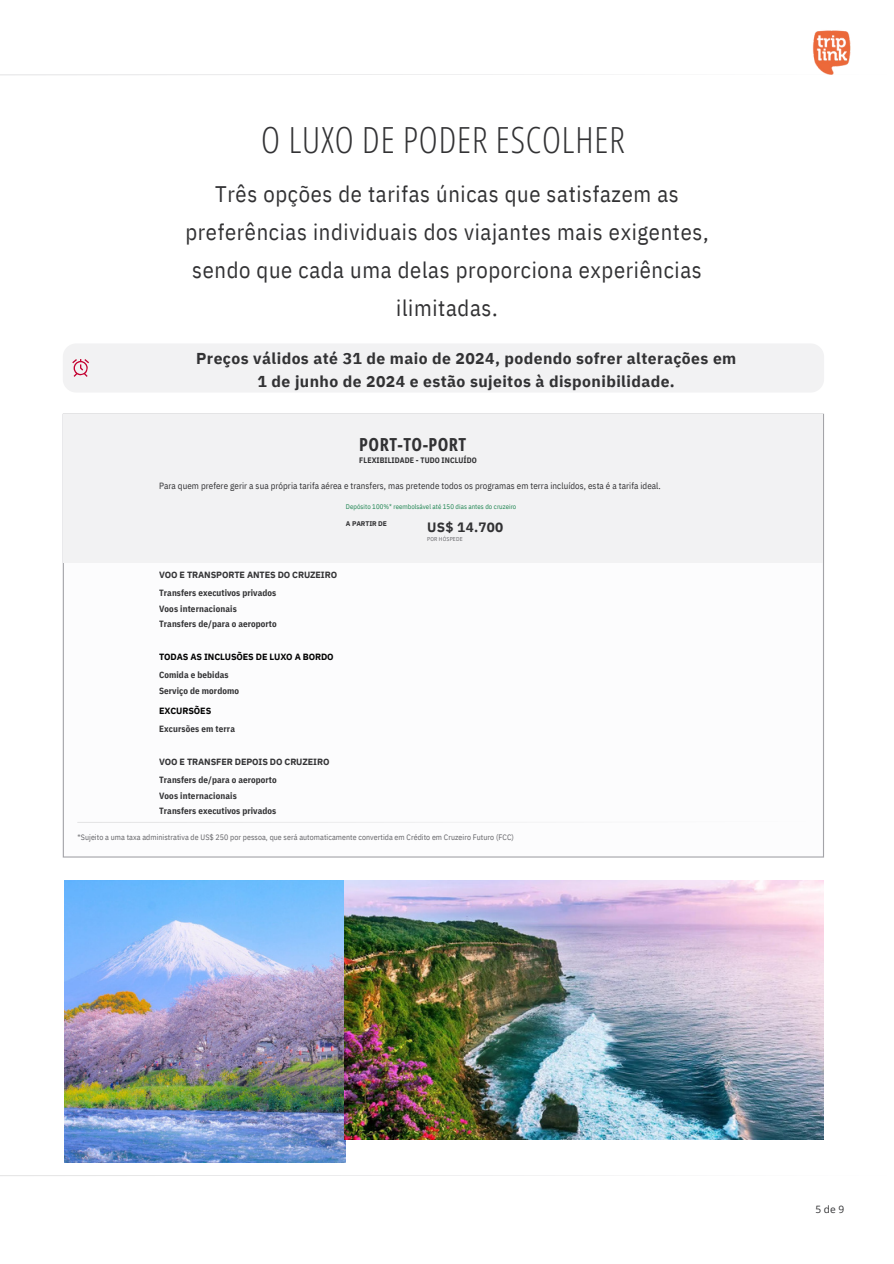
<style>
.page{position:relative;width:894px;height:1264px;background:#fff}
.page>*{position:absolute;margin:0;border:0;box-sizing:border-box;transform-origin:0 0}
.t1{font:300 36px "Open Sans Condensed";letter-spacing:.025em;color:#323234}
.t2{font:22.5px/38.2px "IBM Plex Sans Cond";letter-spacing:.03em;color:#323234;text-align:center}
.t3{font:700 18px "Open Sans Condensed";letter-spacing:.025em;color:#323234}
.t4{font:700 15.75px/22.5px "IBM Plex Sans";letter-spacing:.025em;color:#323234;text-align:center}
.t5{font:700 13.5px "IBM Plex Sans";letter-spacing:.02em;color:#323234}
.t6{font:10.2px "Open Sans";color:#323234}
.t7{font:700 9px/15.5px "IBM Plex Sans Cond";letter-spacing:.005em;color:#323234}
.t8{font:9px "IBM Plex Sans Cond";letter-spacing:.005em;color:#323234}
.t9{font:700 9px "IBM Plex Sans";letter-spacing:-.01em;color:#323234}
.t10{font:700 9px "IBM Plex Sans";letter-spacing:-.01em;color:#000}
.t11{font:7.8px "IBM Plex Sans Cond";letter-spacing:.005em;color:#646468}
.t12{font:700 7.8px "IBM Plex Sans Cond";letter-spacing:.005em;color:#323234}
.t13{font:6.75px "IBM Plex Sans Cond";letter-spacing:.005em;color:#1e8551}
.t14{font:700 6.75px "IBM Plex Sans";letter-spacing:-.01em;color:#323234}
.t15{font:5.7px "IBM Plex Sans Cond";letter-spacing:.035em;color:#646468}
</style>
<div class="page">
<svg style="left:0;top:74px;width:583px;height:1px"></svg>
<div style="left:63px;top:344px;width:760px;height:48px;background:#f2f2f3"></div>
<svg style="left:77px;top:822px;width:450px;height:1px"></svg>
<div style="left:64px;top:415px;width:758px;height:148px;background:#f2f2f3"></div>
<svg style="left:0;top:1175px;width:583px;height:1px"></svg>
<img style="left:812px;top:30px;width:39px;height:45px">
<img style="left:64px;top:880px;width:282px;height:282px">
<img style="left:344px;top:880px;width:479px;height:259px">
<h3 class="t1" style="left:261px;top:115px;width:365px">O LUXO DE PODER ESCOLHER</h3>
<p class="t2" style="left:185px;top:174px;width:524px">Três opções de tarifas únicas que satisfazem as preferências individuais dos viajantes mais exigentes, sendo que cada uma delas proporciona experiências ilimitadas.</p>
<p class="t4" style="left:196px;top:347px;width:541px">Preços válidos até 31 de maio de 2024, podendo sofrer alterações em<br>1 de junho de 2024 e estão sujeitos à disponibilidade.</p>
<p class="t3" style="left:359px;top:431px;width:108px">PORT-TO-PORT</p>
<p class="t12" style="left:359px;top:455px;width:119px">FLEXIBILIDADE - TUDO INCLUÍDO</p>
<p class="t8" style="left:159px;top:479px;width:503px">Para quem prefere gerir a sua própria tarifa aérea e transfers, mas pretende todos os programas em terra incluídos, esta é a tarifa ideal.</p>
<p class="t13" style="left:346px;top:502px;width:172px">Depósito 100%* reembolsável até 150 dias antes do cruzeiro</p>
<h5 class="t14" style="left:346px;top:519px;width:42px">A PARTIR DE</h5>
<h5 class="t5" style="left:427px;top:518px;width:78px">US$ 14.700</h5>
<h5 class="t15" style="left:427px;top:535px;width:37px">POR HÓSPEDE</h5>
<p class="t9" style="left:159px;top:569px;width:179px">VOO E TRANSPORTE ANTES DO CRUZEIRO</p>
<p class="t7" style="left:159px;top:585px;width:119px">Transfers executivos privados<br>Voos internacionais<br>Transfers de/para o aeroporto</p>
<p class="t10" style="left:159px;top:651px;width:176px">TODAS AS INCLUSÕES DE LUXO A BORDO</p>
<p class="t7" style="left:159px;top:667px;width:81px">Comida e bebidas<br>Serviço de mordomo</p>
<p class="t10" style="left:159px;top:704px;width:54px">EXCURSÕES</p>
<p class="t7" style="left:159px;top:720px;width:77px">Excursões em terra</p>
<p class="t9" style="left:159px;top:755px;width:172px">VOO E TRANSFER DEPOIS DO CRUZEIRO</p>
<p class="t7" style="left:159px;top:772px;width:119px">Transfers de/para o aeroporto<br>Voos internacionais<br>Transfers executivos privados</p>
<h6 class="t11" style="left:78px;top:832px;width:437px">*Sujeito a uma taxa administrativa de US$ 250 por pessoa, que será automaticamente convertida em Crédito em Cruzeiro Futuro (FCC)</h6>
<h2 class="t6" style="left:815px;top:1202px;width:30px">5 de 9</h2>
</div>
